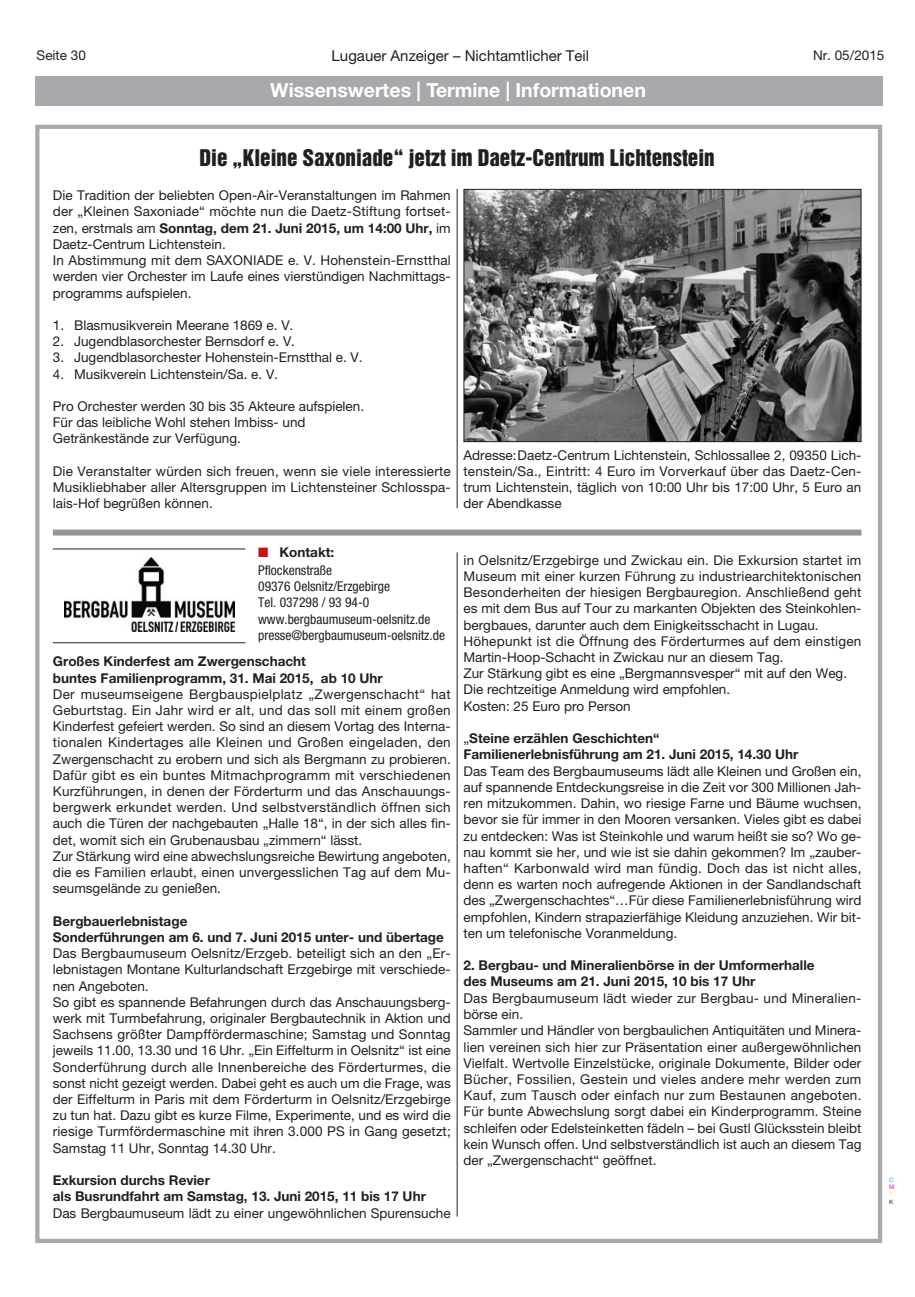
<style>
.page{position:relative;width:915px;height:1297px;background:#fff}
.page>*{position:absolute;margin:0;border:0;box-sizing:border-box;transform-origin:0 0}
.t1{font:21px "Helvetica Inserat";color:#231f20}
.t2{font:700 19.5px "Helvetica Neue";color:#fff}
.t3{font:15px "Helvetica Neue";color:#231f20}
.t4{font:13.5px/16.2px "Helvetica Neue";color:#231f20}
.t5{font:700 13.5px/16.2px "Helvetica Neue";color:#231f20}
.t6{font:condensed 13.5px/16.2px "Helvetica Neue";color:#231f20}
.t7{font:6px "Helvetica Neue";color:#00adef}
.t8{font:6px "Helvetica Neue";color:#ec008c}
.t9{font:6px "Helvetica Neue";color:#fff200}
.t10{font:6px "Helvetica Neue";color:#231f20}
.s1{font-weight:700}
.s2{color:#c4151c}
.s3{font-weight:700;font-stretch:normal}
.s4{font-weight:400}
</style>
<div class="page">
<div style="left:35px;top:125px;width:846px;height:1118px;border:4px solid #a7a9ac"></div>
<div style="left:35px;top:76px;width:846px;height:30px;background:#a7a9ac"></div>
<img style="left:465px;top:191px;width:394px;height:249px">
<div style="left:463px;top:189px;width:398px;height:253px;border:1px solid #231f20"></div>
<hr style="left:456px;top:189px;width:1px;height:319px;background:#231f20">
<img style="left:64px;top:557px;width:170px;height:74px">
<hr style="left:53px;top:549px;width:192px;height:1px;background:#231f20">
<hr style="left:53px;top:642px;width:192px;height:1px;background:#231f20">
<div style="left:53px;top:530px;width:808px;height:6px;background:#939598"></div>
<hr style="left:456px;top:552px;width:1px;height:664px;background:#231f20">
<p class="t4" style="left:37px;top:48px;width:51px">Seite 30</p>
<p class="t3" style="left:331px;top:50px;width:259px">Lugauer Anzeiger – Nichtamtlicher Teil</p>
<p class="t4" style="left:812px;top:48px;width:73px">Nr. 05/2015</p>
<h2 class="t2" style="left:270px;top:83px;width:377px">Wissenswertes | Termine | Informationen</h2>
<h1 class="t1" style="left:199px;top:149px;width:516px">Die „Kleine Saxoniade“ jetzt im Daetz-Centrum Lichtenstein</h1>
<p class="t4" style="left:53px;top:189px;width:399px">Die Tradition der beliebten Open-Air-Veranstaltungen im Rahmen der „Kleinen Saxoniade“ möchte nun die Daetz-Stiftung fortset&shy;zen, erstmals am <span class="s1">Sonntag, dem 21. Juni 2015, um 14:00 Uhr,</span> im Daetz-Centrum Lichtenstein.<br>In Abstimmung mit dem SAXONIADE e. V. Hohenstein-Ernstthal werden vier Orchester im Laufe eines vierstündigen Nachmittags&shy;programms aufspielen.</p>
<p class="t4" style="left:53px;top:318px;width:242px">1. Blasmusikverein Meerane 1869 e. V.</p>
<p class="t4" style="left:53px;top:335px;width:243px">2. Jugendblasorchester Bernsdorf e. V.</p>
<p class="t4" style="left:53px;top:351px;width:311px">3. Jugendblasorchester Hohenstein-Ernstthal e. V.</p>
<p class="t4" style="left:53px;top:367px;width:227px">4. Musikverein Lichtenstein/Sa. e. V.</p>
<p class="t4" style="left:53px;top:399px;width:312px">Pro Orchester werden 30 bis 35 Akteure aufspielen.<br>Für das leibliche Wohl stehen Imbiss- und<br>Getränkestände zur Verfügung.</p>
<p class="t4" style="left:53px;top:464px;width:399px;text-align:justify">Die Veranstalter würden sich freuen, wenn sie viele interessierte Musikliebhaber aller Altersgruppen im Lichtensteiner Schlosspa&shy;lais-Hof begrüßen können.</p>
<p class="t4" style="left:463px;top:448px;width:399px;text-align:justify">Adresse:Daetz-Centrum Lichtenstein, Schlossallee 2, 09350 Lich&shy;tenstein/Sa., Eintritt: 4 Euro im Vorverkauf über das Daetz-Cen&shy;trum Lichtenstein, täglich von 10:00 Uhr bis 17:00 Uhr, 5 Euro an der Abendkasse</p>
<p class="t6" style="left:258px;top:544px;width:77px;line-height:18.6px"><span class="s2">■</span> <span class="s3">Kontakt:<br></span>Pflockenstraße</p>
<p class="t6" style="left:258px;top:579px;width:188px">09376 Oelsnitz/Erzgebirge<br>Tel. 037298 / 93 94-0 www.bergbaumuseum-oelsnitz.de presse@bergbaumuseum-oelsnitz.de</p>
<p class="t5" style="left:53px;top:655px;width:331px">Großes Kinderfest am Zwergenschacht<br>buntes Familienprogramm, 31. Mai 2015, ab 10 Uhr</p>
<p class="t4" style="left:53px;top:687px;width:399px">Der museumseigene Bergbauspielplatz „Zwergenschacht“ hat Geburtstag. Ein Jahr wird er alt, und das soll mit einem großen Kinderfest gefeiert werden. So sind an diesem Vortag des Interna&shy;tionalen Kindertages alle Kleinen und Großen eingeladen, den Zwergenschacht zu erobern und sich als Bergmann zu probieren.<br>Dafür gibt es ein buntes Mitmachprogramm mit verschiedenen Kurzführungen, in denen der Förderturm und das Anschauungs&shy;bergwerk erkundet werden. Und selbstverständlich öffnen sich auch die Türen der nachgebauten „Halle 18“, in der sich alles fin&shy;det, womit sich ein Grubenausbau „zimmern“ lässt.<br>Zur Stärkung wird eine abwechslungsreiche Bewirtung angeboten, die es Familien erlaubt, einen unvergesslichen Tag auf dem Mu&shy;seumsgelände zu genießen.</p>
<p class="t5" style="left:53px;top:914px;width:392px">Bergbauerlebnistage<br>Sonderführungen am 6. und 7. Juni 2015 unter- und übertage</p>
<p class="t4" style="left:53px;top:947px;width:399px">Das Bergbaumuseum Oelsnitz/Erzgeb. beteiligt sich an den „Er&shy;lebnistagen Montane Kulturlandschaft Erzgebirge mit verschiede&shy;nen Angeboten.<br>So gibt es spannende Befahrungen durch das Anschauungsberg&shy;werk mit Turmbefahrung, originaler Bergbautechnik in Aktion und Sachsens größter Dampffördermaschine; Samstag und Sonntag jeweils 11.00, 13.30 und 16 Uhr. „Ein Eiffelturm in Oelsnitz“ ist eine Sonderführung durch alle Innenbereiche des Förderturmes, die sonst nicht gezeigt werden. Dabei geht es auch um die Frage, was der Eiffelturm in Paris mit dem Förderturm in Oelsnitz/Erzgebirge zu tun hat. Dazu gibt es kurze Filme, Experimente, und es wird die riesige Turmfördermaschine mit ihren 3.000 PS in Gang gesetzt; Samstag 11 Uhr, Sonntag 14.30 Uhr.</p>
<p class="t5" style="left:53px;top:1173px;width:374px">Exkursion durchs Revier<br>als Busrundfahrt am Samstag, 13. Juni 2015, 11 bis 17 Uhr</p>
<p class="t4" style="left:53px;top:1206px;width:399px">Das Bergbaumuseum lädt zu einer ungewöhnlichen Spurensuche</p>
<p class="t4" style="left:463px;top:553px;width:399px">in Oelsnitz/Erzgebirge und Zwickau ein. Die Exkursion startet im Museum mit einer kurzen Führung zu industriearchitektonischen Besonderheiten der hiesigen Bergbauregion. Anschließend geht es mit dem Bus auf Tour zu markanten Objekten des Steinkohlen&shy;bergbaues, darunter auch dem Einigkeitsschacht in Lugau.<br>Höhepunkt ist die Öffnung des Förderturmes auf dem einstigen Martin-Hoop-Schacht in Zwickau nur an diesem Tag.<br>Zur Stärkung gibt es eine „Bergmannsvesper“ mit auf den Weg.<br>Die rechtzeitige Anmeldung wird empfohlen.<br>Kosten: 25 Euro pro Person</p>
<p class="t5" style="left:463px;top:731px;width:336px"><span class="s4">„</span>Steine erzählen Geschichten“<br>Familienerlebnisführung am 21. Juni 2015, 14.30 Uhr</p>
<p class="t4" style="left:463px;top:764px;width:399px;text-align:justify">Das Team des Bergbaumuseums lädt alle Kleinen und Großen ein, auf spannende Entdeckungsreise in die Zeit vor 300 Millionen Jah&shy;ren mitzukommen. Dahin, wo riesige Farne und Bäume wuchsen, bevor sie für immer in den Mooren versanken. Vieles gibt es dabei zu entdecken: Was ist Steinkohle und warum heißt sie so? Wo ge&shy;nau kommt sie her, und wie ist sie dahin gekommen? Im „zauber&shy;haften“ Karbonwald wird man fündig. Doch das ist nicht alles, denn es warten noch aufregende Aktionen in der Sandlandschaft des „Zwergenschachtes“…Für diese Familienerlebnisführung wird empfohlen, Kindern strapazierfähige Kleidung anzuziehen. Wir bit&shy;ten um telefonische Voranmeldung.</p>
<p class="t5" style="left:463px;top:958px;width:352px">2. Bergbau- und Mineralienbörse in der Umformerhalle des Museums am 21. Juni 2015, 10 bis 17 Uhr</p>
<p class="t4" style="left:463px;top:991px;width:399px">Das Bergbaumuseum lädt wieder zur Bergbau- und Mineralien&shy;börse ein.<br>Sammler und Händler von bergbaulichen Antiquitäten und Minera&shy;lien vereinen sich hier zur Präsentation einer außergewöhnlichen Vielfalt. Wertvolle Einzelstücke, originale Dokumente, Bilder oder Bücher, Fossilien, Gestein und vieles andere mehr werden zum Kauf, zum Tausch oder einfach nur zum Bestaunen angeboten.<br>Für bunte Abwechslung sorgt dabei ein Kinderprogramm. Steine schleifen oder Edelsteinketten fädeln – bei Gustl Glücksstein bleibt kein Wunsch offen. Und selbstverständlich ist auch an diesem Tag der „Zwergenschacht“ geöffnet.</p>
<p class="t7" style="left:888px;top:1178px;width:6px">C</p>
<p class="t8" style="left:888px;top:1185px;width:7px">M</p>
<p class="t9" style="left:888px;top:1192px;width:5px">Y</p>
<p class="t10" style="left:888px;top:1199px;width:6px">K</p>
</div>
